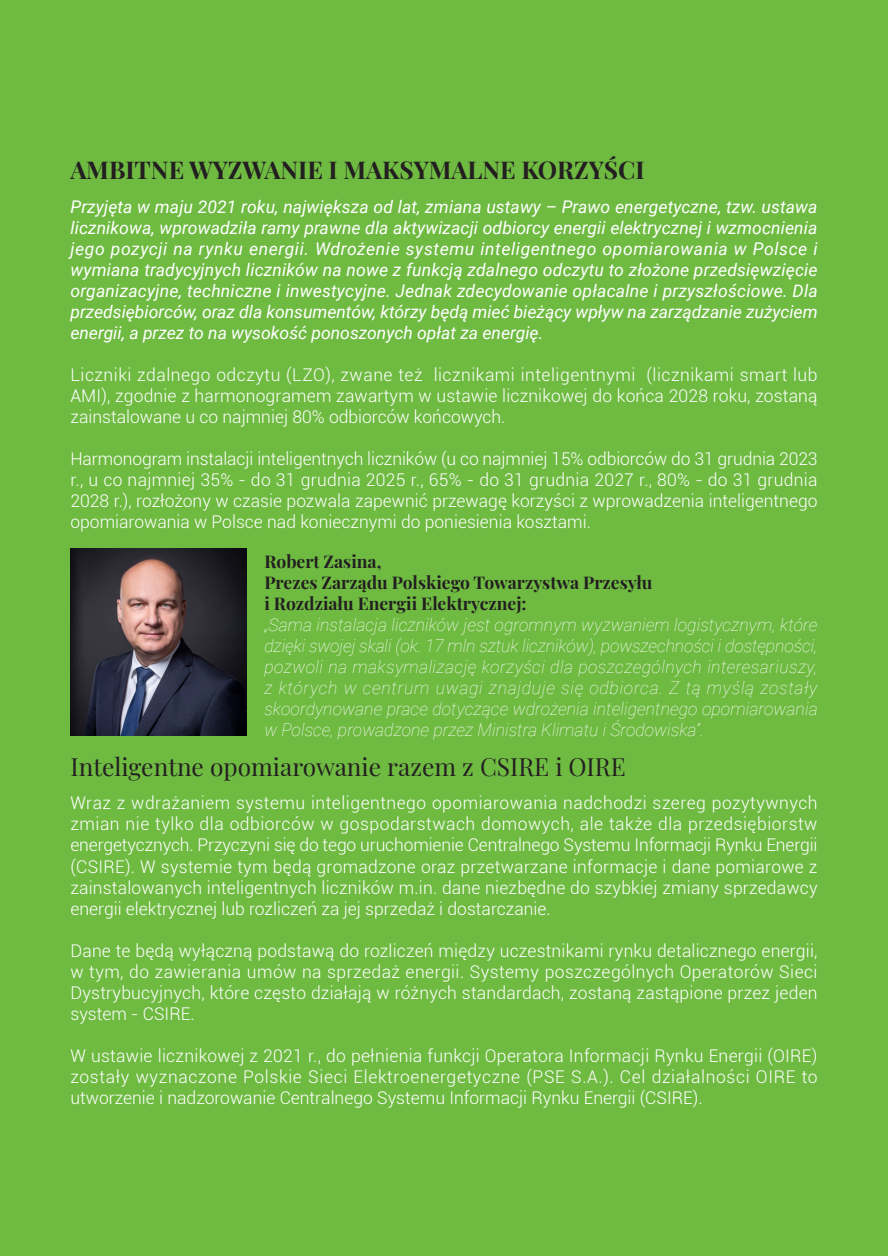
<style>
.page{position:relative;width:888px;height:1256px;background:#fff}
.page>*{position:absolute;margin:0;border:0;box-sizing:border-box;transform-origin:0 0}
.t1{font:24.5px "Playfair Display";color:#231f20}
.t2{font:700 24.5px "Playfair Display";color:#231f20}
.t3{font:300 17.5px/21px "Roboto";color:#fff;text-align:justify}
.t4{font:italic 17.5px/21px "Roboto";color:#fff;text-align:justify}
.t5{font:italic 100 17.5px/21px "Roboto";color:#fff;text-align:justify}
.t6{font:700 17.5px/21px "Playfair Display";color:#231f20}
</style>
<div class="page">
<div style="left:0;top:0;width:888px;height:1255px;background:#6fbb42"></div>
<img style="left:70px;top:548px;width:177px;height:187px">
<h1 class="t2" style="left:70px;top:150px;width:576px">AMBITNE WYZWANIE I MAKSYMALNE KORZYŚCI</h1>
<p class="t4" style="left:70px;top:195px;width:749px">Przyjęta w maju 2021 roku, największa od lat, zmiana ustawy – Prawo energetyczne, tzw. ustawa licznikowa, wprowadziła ramy prawne dla aktywizacji odbiorcy energii elektrycznej i wzmocnienia jego pozycji na rynku energii. Wdrożenie systemu inteligentnego opomiarowania w Polsce i wymiana tradycyjnych liczników na nowe z funkcją zdalnego odczytu to złożone przedsięwzięcie organizacyjne, techniczne i inwestycyjne. Jednak zdecydowanie opłacalne i przyszłościowe. Dla przedsiębiorców, oraz dla konsumentów, którzy będą mieć bieżący wpływ na zarządzanie zużyciem energii, a przez to na wysokość ponoszonych opłat za energię.</p>
<p class="t3" style="left:70px;top:363px;width:749px">Liczniki zdalnego odczytu (LZO), zwane też licznikami inteligentnymi (licznikami smart lub AMI), zgodnie z harmonogramem zawartym w ustawie licznikowej do końca 2028 roku, zostaną zainstalowane u co najmniej 80% odbiorców końcowych.</p>
<p class="t3" style="left:70px;top:447px;width:749px">Harmonogram instalacji inteligentnych liczników (u co najmniej 15% odbiorców do 31 grudnia 2023 r., u co najmniej 35% - do 31 grudnia 2025 r., 65% - do 31 grudnia 2027 r., 80% - do 31 grudnia 2028 r.), rozłożony w czasie pozwala zapewnić przewagę korzyści z wprowadzenia inteligentnego opomiarowania w Polsce nad koniecznymi do poniesienia kosztami.</p>
<p class="t6" style="left:264px;top:549px;width:389px">Robert Zasina,<br>Prezes Zarządu Polskiego Towarzystwa Przesyłu i Rozdziału Energii Elektrycznej:</p>
<p class="t5" style="left:264px;top:613px;width:555px">„Sama instalacja liczników jest ogromnym wyzwaniem logistycznym, które dzięki swojej skali (ok. 17 mln sztuk liczników), powszechności i dostępności, pozwoli na maksymalizację korzyści dla poszczególnych interesariuszy, z których w centrum uwagi znajduje się odbiorca. Z tą myślą zostały skoordynowane prace dotyczące wdrożenia inteligentnego opomiarowania w Polsce, prowadzone przez Ministra Klimatu i Środowiska”.</p>
<h1 class="t1" style="left:70px;top:747px;width:557px">Inteligentne opomiarowanie razem z CSIRE i OIRE</h1>
<p class="t3" style="left:70px;top:792px;width:749px">Wraz z wdrażaniem systemu inteligentnego opomiarowania nadchodzi szereg pozytywnych zmian nie tylko dla odbiorców w gospodarstwach domowych, ale także dla przedsiębiorstw energetycznych. Przyczyni się do tego uruchomienie Centralnego Systemu Informacji Rynku Energii (CSIRE). W systemie tym będą gromadzone oraz przetwarzane informacje i dane pomiarowe z zainstalowanych inteligentnych liczników m.in. dane niezbędne do szybkiej zmiany sprzedawcy energii elektrycznej lub rozliczeń za jej sprzedaż i dostarczanie.</p>
<p class="t3" style="left:70px;top:939px;width:749px">Dane te będą wyłączną podstawą do rozliczeń między uczestnikami rynku detalicznego energii, w tym, do zawierania umów na sprzedaż energii. Systemy poszczególnych Operatorów Sieci Dystrybucyjnych, które często działają w różnych standardach, zostaną zastąpione przez jeden system - CSIRE.</p>
<p class="t3" style="left:70px;top:1044px;width:749px">W ustawie licznikowej z 2021 r., do pełnienia funkcji Operatora Informacji Rynku Energii (OIRE) zostały wyznaczone Polskie Sieci Elektroenergetyczne (PSE S.A.). Cel działalności OIRE to utworzenie i nadzorowanie Centralnego Systemu Informacji Rynku Energii (CSIRE).</p>
</div>
